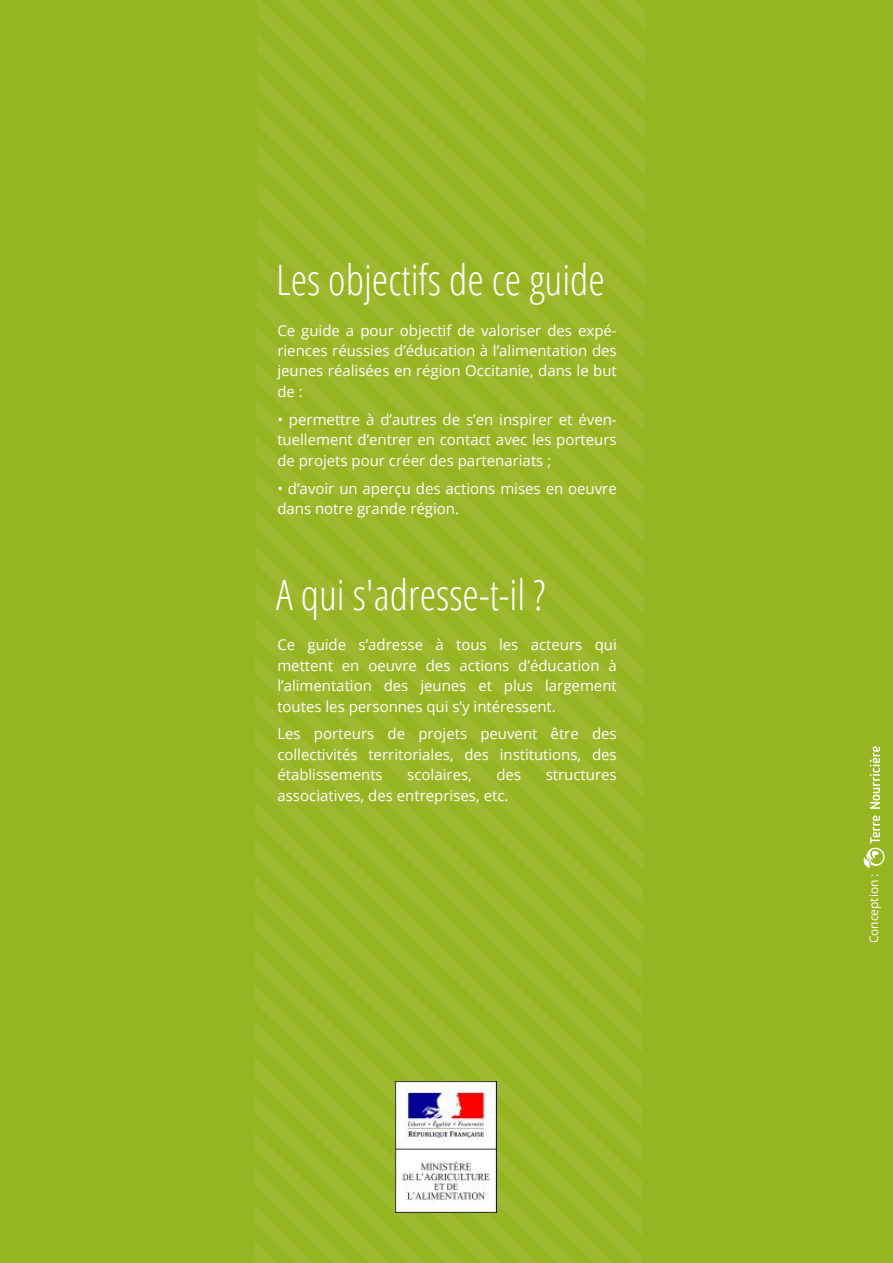
<style>
.page{position:relative;width:893px;height:1263px;background:#96b522}
.page>*{position:absolute;margin:0;border:0;box-sizing:border-box;transform-origin:0 0}
.t1{font:300 condensed 42px "Open Sans";color:#fff}
.t2{font:15px/20.4px "Open Sans";color:#fff;text-align:justify}
.t3{font:12px "Open Sans";color:#fff}
</style>
<div class="page">
<svg style="left:255px;top:0;width:390px;height:1263px"></svg>
<img style="left:395px;top:1081px;width:102px;height:131px">
<svg style="left:870px;top:746px;width:10px;height:63px"></svg>
<svg style="left:864px;top:815px;width:21px;height:53px"></svg>
<h1 class="t1" style="left:276px;top:250px;width:330px">Les objectifs de ce guide</h1>
<p class="t2" style="left:277px;top:319px;width:341px">Ce guide a pour objectif de valoriser des expé&shy;riences réussies d’éducation à l’alimentation des jeunes réalisées en région Occitanie, dans le but de :</p>
<p class="t2" style="left:277px;top:409px;width:341px">• permettre à d’autres de s’en inspirer et éven&shy;tuellement d’entrer en contact avec les porteurs de projets pour créer des partenariats ;</p>
<p class="t2" style="left:277px;top:477px;width:341px">• d’avoir un aperçu des actions mises en oeuvre dans notre grande région.</p>
<h1 class="t1" style="left:276px;top:565px;width:271px">A qui s'adresse-t-il ?</h1>
<p class="t2" style="left:277px;top:634px;width:341px">Ce guide s’adresse à tous les acteurs qui mettent en oeuvre des actions d’éducation à l’alimentation des jeunes et plus largement toutes les personnes qui s’y intéressent.</p>
<p class="t2" style="left:277px;top:723px;width:341px">Les porteurs de projets peuvent être des collectivités territoriales, des institutions, des établissements</p>
<p class="t2" style="left:407px;top:764px;width:66px">scolaires,</p>
<p class="t2" style="left:496px;top:764px;width:26px">des</p>
<p class="t2" style="left:546px;top:764px;width:73px">structures</p>
<p class="t2" style="left:277px;top:785px;width:233px">associatives, des entreprises, etc.</p>
<p class="t3" style="left:865px;top:943px;width:71px;rotate:-90deg">Conception :</p>
</div>
